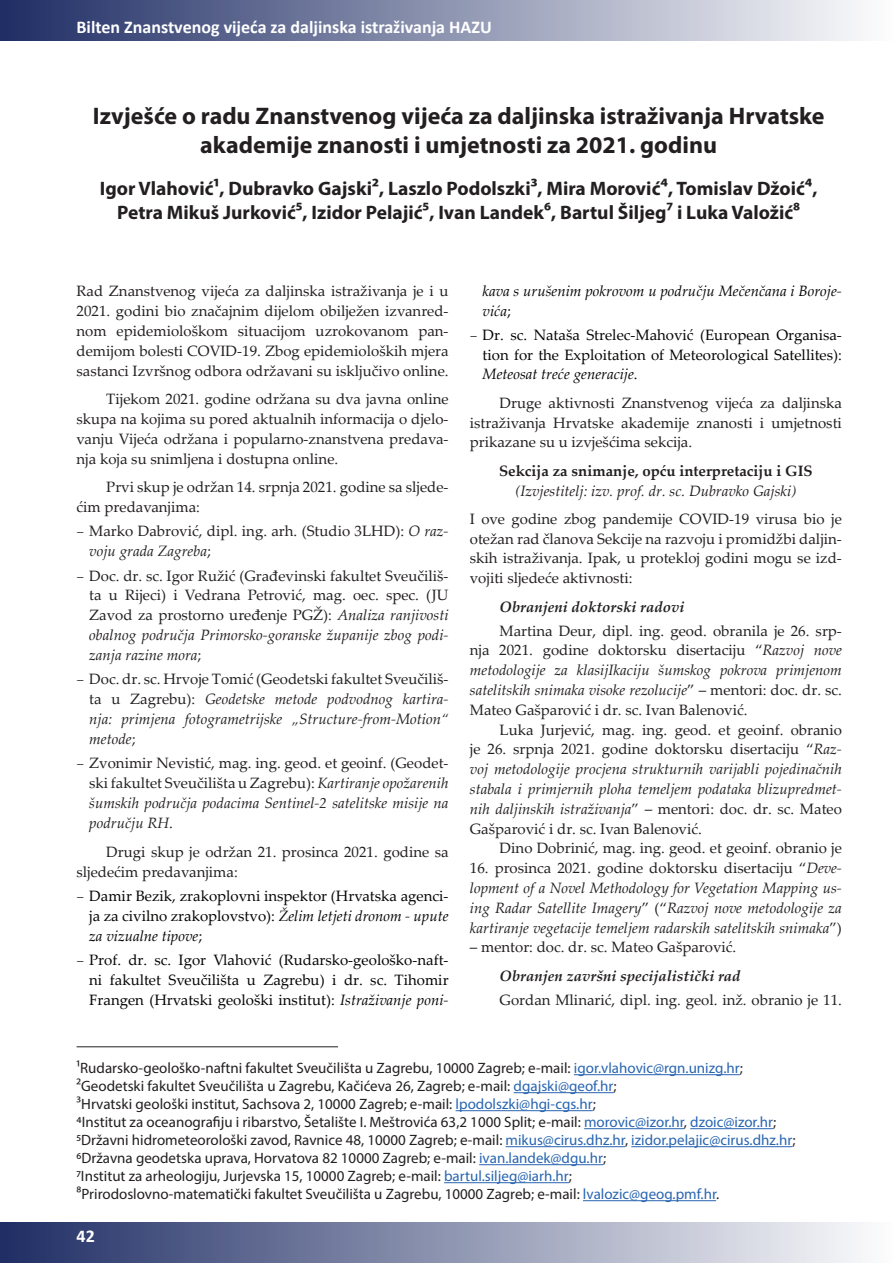
<style>
.page{position:relative;width:893px;height:1263px;background:#fff}
.page>*{position:absolute;margin:0;border:0;box-sizing:border-box;transform-origin:0 0}
.t1{font:700 24px/28.5px "Myriad Pro";color:#231f20;text-align:center}
.t2{font:700 19.5px/24px "Myriad Pro";color:#231f20;text-align:center}
.t3{font:700 18px "Calibri";color:#fff}
.t4{font:15px/20px "Palatino Linotype";color:#231f20;text-align:justify}
.t5{font:15px/18px "Myriad Pro";color:#231f20}
.t6{font:italic 15px/20px "Palatino Linotype";color:#231f20;text-align:justify}
.t7{font:15px/20px "Palatino Linotype";color:#040503;text-align:justify}
.t8{font:italic 700 15px "Palatino Linotype";color:#231f20}
.t9{font:italic 15px/19.8px "Palatino Linotype";color:#040503}
.t10{font:700 15px "Palatino Linotype";color:#231f20}
.s1{font-family:"Minion Pro"}
.s2{font-style:italic}
.s3{font-family:"Minion Pro";font-style:normal}
.s4{font-style:normal}
.s5{font-family:"Minion Pro";color:#231f20}
.s6{color:#2865b1}
</style>
<div class="page">
<div style="left:0;top:1222px;width:893px;height:41px;background:linear-gradient(to right,#1f2d64,#fdfdfd)"></div>
<div style="left:0;top:0;width:893px;height:40px;background:linear-gradient(to right,#1f2d64,#fdfdfd)"></div>
<hr style="left:574px;top:1074px;width:166px;height:1px;background:#2865b1">
<hr style="left:514px;top:1092px;width:100px;height:1px;background:#2865b1">
<hr style="left:456px;top:1110px;width:137px;height:1px;background:#2865b1">
<hr style="left:584px;top:1128px;width:100px;height:1px;background:#2865b1">
<hr style="left:690px;top:1128px;width:83px;height:1px;background:#2865b1">
<hr style="left:506px;top:1146px;width:119px;height:1px;background:#2865b1">
<hr style="left:631px;top:1146px;width:161px;height:1px;background:#2865b1">
<hr style="left:479px;top:1164px;width:124px;height:1px;background:#2865b1">
<hr style="left:444px;top:1182px;width:125px;height:1px;background:#2865b1">
<hr style="left:583px;top:1200px;width:133px;height:1px;background:#2865b1">
<hr style="left:77px;top:1046px;width:261px;height:1px;background:#231f20">
<p class="t3" style="left:77px;top:14px;width:417px">Bilten Znanstvenog vijeća za daljinska istraživanja HAZU</p>
<h1 class="t1" style="left:93px;top:101px;width:733px">Izvješće o radu Znanstvenog vijeća za daljinska istraživanja Hrvatske akademije znanosti i umjetnosti za 2021. godinu</h1>
<h2 class="t2" style="left:100px;top:176px;width:719px">Igor Vlahović1, Dubravko Gajski2, Laszlo Podolszki3, Mira Morović4, Tomislav Džoić4,<br>Petra Mikuš Jurković5, Izidor Pelajić5, Ivan Landek6, Bartul Šiljeg7 i Luka Valožić8</h2>
<p class="t4" style="left:77px;top:280px;width:374px">Rad Znanstvenog vijeća za daljinska istraživanja je i u 2021. godini bio značajnim dijelom obilježen izvanred&shy;nom epidemiološkom situacijom uzrokovanom pan&shy;demijom bolesti COVID-19. Zbog epidemioloških mjera sastanci Izvršnog odbora održavani su isključivo online.</p>
<p class="t4" style="left:77px;top:388px;width:374px;text-indent:30px">Tijekom 2021. godine održana su dva javna online skupa na kojima su pored aktualnih informacija o djelo&shy;vanju Vijeća održana i popularno-znanstvena predava&shy;nja koja su snimljena i dostupna online.</p>
<p class="t4" style="left:77px;top:477px;width:374px;text-indent:30px">Prvi skup je održan 14. srpnja 2021. godine sa sljede&shy;ćim predavanjima:</p>
<p class="t4" style="left:89px;top:521px;width:361px;text-indent:-13px"><span class="s1">–</span> Marko Dabrović, dipl. ing. arh. (Studio 3LHD): <span class="s2">O raz&shy;voju grada Zagreba</span>;</p>
<p class="t4" style="left:89px;top:565px;width:361px;text-indent:-13px"><span class="s1">–</span> Doc. dr. sc. Igor Ružić (Građevinski fakultet Sveučiliš&shy;ta u Rijeci) i Vedrana Petrović, mag. oec. spec. (JU Zavod za prostorno uređenje PGŽ): <span class="s2">Analiza ranjivosti obalnog područja Primorsko-goranske županije zbog podi&shy;zanja razine mora</span>;</p>
<p class="t6" style="left:89px;top:669px;width:361px;text-indent:-13px"><span class="s3">–</span> <span class="s4">Doc. dr. sc. Hrvoje Tomić (Geodetski fakultet Sveučiliš&shy;ta u Zagrebu):</span> Geodetske metode podvodnog kartira&shy;nja: primjena fotogrametrijske „Structure-from-Motion“ metode<span class="s4">;</span></p>
<p class="t6" style="left:89px;top:753px;width:361px;text-indent:-13px"><span class="s3">–</span> <span class="s4">Zvonimir Nevistić, mag. ing. geod. et geoinf. (Geodet&shy;ski fakultet Sveučilišta u Zagrebu):</span> Kartiranje opožarenih šumskih područja podacima Sentinel-2 satelitske misije na području RH<span class="s4">.</span></p>
<p class="t4" style="left:77px;top:841px;width:374px;text-indent:30px">Drugi skup je održan 21. prosinca 2021. godine sa sljedećim predavanjima:</p>
<p class="t7" style="left:89px;top:885px;width:361px;text-indent:-13px"><span class="s5">–</span> Damir Bezik, zrakoplovni inspektor (Hrvatska agenci&shy;ja za civilno zrakoplovstvo): <span class="s2">Želim letjeti dronom - upute za vizualne tipove</span>;</p>
<p class="t7" style="left:89px;top:949px;width:361px;text-indent:-13px"><span class="s5">–</span> Prof. dr. sc. Igor Vlahović (Rudarsko-geološko-naft&shy;ni fakultet Sveučilišta u Zagrebu) i dr. sc. Tihomir Frangen (Hrvatski geološki institut): <span class="s2">Istraživanje poni-</span></p>
<p class="t9" style="left:483px;top:280px;width:361px">kava s urušenim pokrovom u području Mečenčana i Boroje&shy;vića<span class="s4">;</span></p>
<p class="t7" style="left:483px;top:324px;width:361px;text-indent:-13px"><span class="s5">–</span> Dr. sc. Nataša Strelec-Mahović (European Organisa&shy;tion for the Exploitation of Meteorological Satellites):<br><span class="s2">Meteosat treće generacije</span>.</p>
<p class="t4" style="left:470px;top:392px;width:374px;text-indent:30px">Druge aktivnosti Znanstvenog vijeća za daljinska istraživanja Hrvatske akademije znanosti i umjetnosti prikazane su u izvješćima sekcija.</p>
<p class="t10" style="left:499px;top:460px;width:315px">Sekcija za snimanje, opću interpretaciju i GIS</p>
<p class="t6" style="left:515px;top:480px;width:282px">(Izvjestitelj: izv. prof. dr. sc. Dubravko Gajski)</p>
<p class="t4" style="left:470px;top:508px;width:374px">I ove godine zbog pandemije COVID-19 virusa bio je otežan rad članova Sekcije na razvoju i promidžbi daljin&shy;skih istraživanja. Ipak, u protekloj godini mogu se izd&shy;vojiti sljedeće aktivnosti:</p>
<p class="t8" style="left:500px;top:596px;width:186px">Obranjeni doktorski radovi</p>
<p class="t4" style="left:470px;top:620px;width:374px;text-indent:30px">Martina Deur, dipl. ing. geod. obranila je 26. srp&shy;nja 2021. godine doktorsku disertaciju “<span class="s2">Razvoj nove metodologije za klasijIkaciju šumskog pokrova primjenom satelitskih snimaka visoke rezolucije</span>” – mentori: doc. dr. sc.<br>Mateo Gašparović i dr. sc. Ivan Balenović.</p>
<p class="t4" style="left:470px;top:719px;width:374px;text-indent:30px">Luka Jurjević, mag. ing. geod. et geoinf. obranio je 26. srpnja 2021. godine doktorsku disertaciju “<span class="s2">Raz&shy;voj metodologije procjena strukturnih varijabli pojedinačnih stabala i primjernih ploha temeljem podataka blizupredmet&shy;nih daljinskih istraživanja</span>” – mentori: doc. dr. sc. Mateo Gašparović i dr. sc. Ivan Balenović.</p>
<p class="t4" style="left:500px;top:838px;width:344px">Dino Dobrinić, mag. ing. geod. et geoinf. obranio je</p>
<p class="t6" style="left:470px;top:857px;width:374px"><span class="s4">16. prosinca 2021. godine doktorsku disertaciju “</span>Deve&shy;lopment of a Novel Methodology for Vegetation Mapping us&shy;ing Radar Satellite Imagery<span class="s4">” (“</span>Razvoj nove metodologije za kartiranje vegetacije temeljem radarskih satelitskih snimaka<span class="s4">”)</span></p>
<p class="t4" style="left:470px;top:937px;width:268px">– mentor: doc. dr. sc. Mateo Gašparović.</p>
<p class="t8" style="left:500px;top:965px;width:242px">Obranjen završni specijalistički rad</p>
<p class="t4" style="left:500px;top:989px;width:344px">Gordan Mlinarić, dipl. ing. geol. inž. obranio je 11.</p>
<p class="t5" style="left:77px;top:1059px;width:720px">1Rudarsko-geološko-naftni fakultet Sveučilišta u Zagrebu, 10000 Zagreb; e-mail: <span class="s6">igor.vlahovic@rgn.unizg.hr</span>; 2Geodetski fakultet Sveučilišta u Zagrebu, Kačićeva 26, Zagreb; e-mail: <span class="s6">dgajski@geof.hr</span>;<br>3Hrvatski geološki institut, Sachsova 2, 10000 Zagreb; e-mail: <span class="s6">lpodolszki@hgi-cgs.hr</span>;<br>4Institut za oceanografiju i ribarstvo, Šetalište I. Meštrovića 63,2 1000 Split; e-mail: <span class="s6">morovic@izor.hr</span>, <span class="s6">dzoic@izor.hr</span>; 5Državni hidrometeorološki zavod, Ravnice 48, 10000 Zagreb; e-mail: <span class="s6">mikus@cirus.dhz.hr</span>, <span class="s6">izidor.pelajic@cirus.dhz.hr</span>; 6Državna geodetska uprava, Horvatova 82 10000 Zagreb; e-mail: <span class="s6">ivan.landek@dgu.hr</span>;<br>7Institut za arheologiju, Jurjevska 15, 10000 Zagreb; e-mail: <span class="s6">bartul.siljeg@iarh.hr</span>;<br>8Prirodoslovno-matematički fakultet Sveučilišta u Zagrebu, 10000 Zagreb; e-mail: <span class="s6">lvalozic@geog.pmf.hr</span>.</p>
<p class="t3" style="left:77px;top:1223px;width:20px">42</p>
</div>
